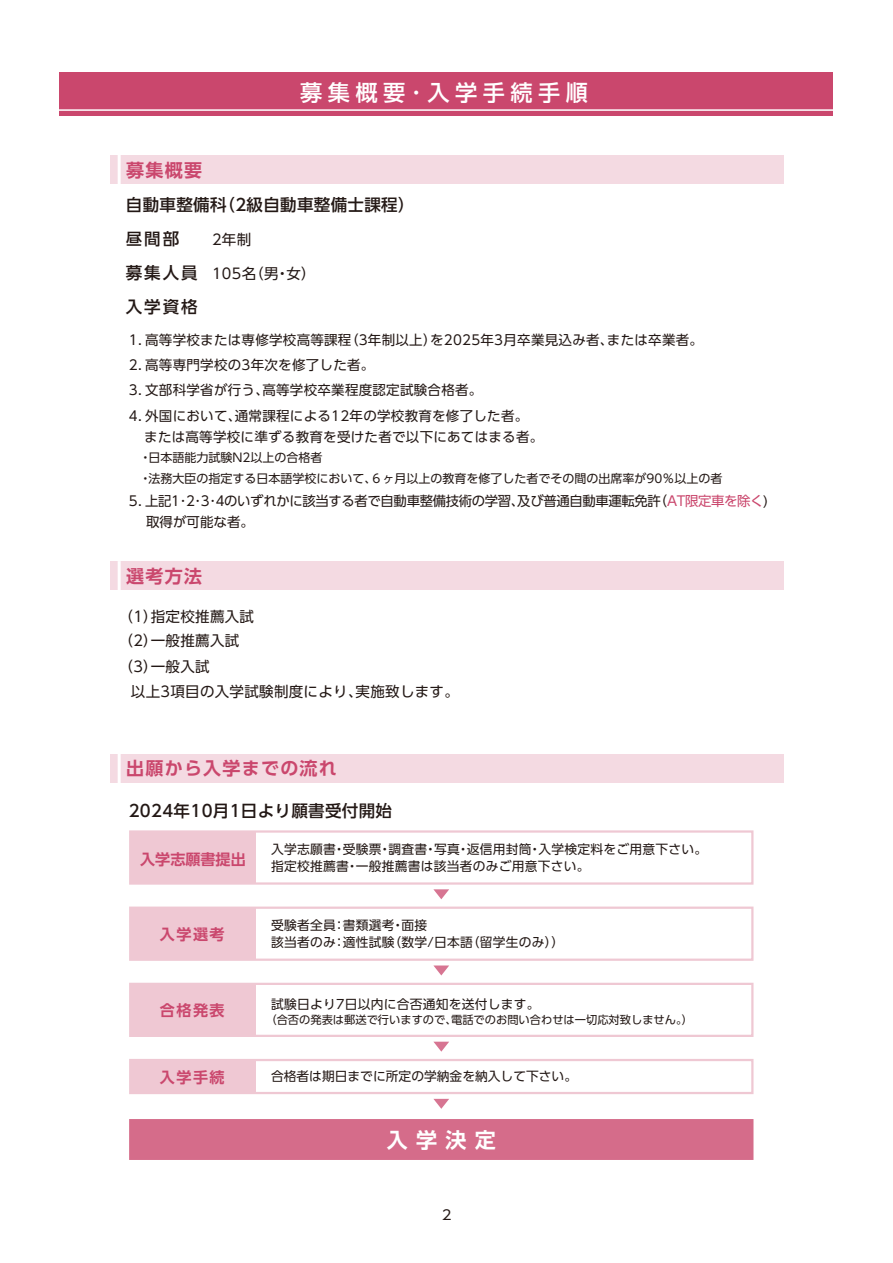
<style>
.page{position:relative;width:893px;height:1263px;background:#fff}
.page>*{position:absolute;margin:0;border:0;box-sizing:border-box;transform-origin:0 0}
.t1{font:500 22.2px "UD Shin Go Pro";letter-spacing:.25em;color:#fff}
.t2{font:700 21px "UD Shin Go Pro De";color:#fff}
.t3{font:700 18px "UD Shin Go Pro De";letter-spacing:.07em;color:#ca476d}
.t4{font:500 16.5px "UD Shin Go Pro";letter-spacing:.02em;color:#231815}
.t5{font:700 15px "UD Shin Go Pro De";letter-spacing:.1em;color:#ca476d}
.t6{font:700 15px "UD Shin Go Pro De";color:#ca476d}
.t7{font:14.55px/24px "UD Shin Go Pro";letter-spacing:.02em;color:#231815}
.t8{font:13.5px/25.3px "UD Shin Go Pro";letter-spacing:.02em;color:#231815}
.t9{font:13.5px/21px "UD Shin Go Pro";letter-spacing:-.025em;color:#231815}
.t10{font:13.5px "UD Shin Go Pro";letter-spacing:.02em;color:#231815;scale:1.1 1}
.t11{font:12.75px/16.5px "UD Shin Go Pro";letter-spacing:.02em;color:#231815}
.t12{font:12.75px "UD Shin Go Pro";color:#231815}
.t13{font:12px/21px "UD Shin Go Pro";color:#231815}
.t14{font:11.25px "UD Shin Go Pro";color:#231815}
.s1{color:#ca476d}
</style>
<div class="page">
<div style="left:130px;top:908px;width:126px;height:52px;background:#efc8d3"></div>
<div style="left:129px;top:906px;width:624px;height:55px;border:2px solid #efc8d3"></div>
<div style="left:129px;top:1119px;width:624px;height:41px;border:2px solid #d56c8a"></div>
<div style="left:130px;top:1120px;width:622px;height:39px;background:#d56c8a"></div>
<div style="left:60px;top:73px;width:773px;height:43px;background:#ca476d"></div>
<hr style="left:52px;top:109px;width:789px;height:2px;background:#fff">
<div style="left:110px;top:155px;width:673px;height:29px;background:#f4dae2"></div>
<hr style="left:118px;top:155px;width:3px;height:29px;background:#fff">
<div style="left:110px;top:561px;width:673px;height:29px;background:#f4dae2"></div>
<hr style="left:118px;top:561px;width:3px;height:30px;background:#fff">
<div style="left:110px;top:754px;width:673px;height:29px;background:#f4dae2"></div>
<hr style="left:118px;top:754px;width:3px;height:29px;background:#fff">
<svg style="left:433px;top:889px;width:16px;height:10px"></svg>
<svg style="left:433px;top:965px;width:16px;height:10px"></svg>
<svg style="left:434px;top:1042px;width:15px;height:10px"></svg>
<svg style="left:433px;top:1099px;width:16px;height:10px"></svg>
<div style="left:130px;top:831px;width:126px;height:52px;background:#efc8d3"></div>
<div style="left:129px;top:830px;width:624px;height:55px;border:2px solid #efc8d3"></div>
<div style="left:130px;top:984px;width:126px;height:52px;background:#efc8d3"></div>
<div style="left:129px;top:983px;width:624px;height:54px;border:2px solid #efc8d3"></div>
<div style="left:130px;top:1060px;width:126px;height:33px;background:#efc8d3"></div>
<div style="left:129px;top:1059px;width:624px;height:35px;border:2px solid #efc8d3"></div>
<h3 class="t3" style="left:126px;top:155px;width:77px">募集概要</h3>
<h1 class="t1" style="left:300px;top:75px;width:289px">募集概要･入学手続手順</h1>
<p class="t4" style="left:126px;top:192px;width:290px">自動車整備科（2級自動車整備士課程）</p>
<p class="t7" style="left:212px;top:227px;width:41px">2年制</p>
<p class="t7" style="left:212px;top:261px;width:105px">105名（男・女）</p>
<p class="t4" style="left:126px;top:226px;width:55px">昼間部</p>
<p class="t4" style="left:126px;top:260px;width:73px">募集人員</p>
<p class="t4" style="left:126px;top:294px;width:73px">入学資格</p>
<p class="t8" style="left:129px;top:326px;width:576px">1．高等学校または専修学校高等課程（3年制以上）を2025年3月卒業見込み者､または卒業者。2．高等専門学校の3年次を修了した者。<br>3．文部科学省が行う、高等学校卒業程度認定試験合格者。<br>4．外国において、通常課程による12年の学校教育を修了した者。</p>
<p class="t8" style="left:144px;top:423px;width:401px">または高等学校に準ずる教育を受けた者で以下にあてはまる者。</p>
<p class="t13" style="left:139px;top:447px;width:584px">・日本語能力試験N2以上の合格者<br>・法務大臣の指定する日本語学校において、６ヶ月以上の教育を修了した者でその間の出席率が90％以上の者</p>
<p class="t9" style="left:129px;top:490px;width:641px">5．上記1･2･3･4のいずれかに該当する者で自動車整備技術の学習、及び普通自動車運転免許（<span class="s1">AT限定車を除く</span>)　 取得が可能な者。</p>
<h3 class="t3" style="left:126px;top:561px;width:77px">選考方法</h3>
<p class="t7" style="left:119px;top:604px;width:137px">（1）指定校推薦入試（2）一般推薦入試</p>
<p class="t7" style="left:131px;top:653px;width:329px;line-height:25.3px;text-indent:-12px">（3）一般入試<br>以上3項目の入学試験制度により、実施致します。</p>
<h3 class="t3" style="left:126px;top:754px;width:212px">出願から入学までの流れ</h3>
<p class="t4" style="left:129px;top:797px;width:265px">2024年10月1日より願書受付開始</p>
<p class="t6" style="left:140px;top:847px;width:107px">入学志願書提出</p>
<p class="t11" style="left:271px;top:841px;width:438px">入学志願書・受験票・調査書・写真・返信用封筒・入学検定料をご用意下さい。指定校推薦書・一般推薦書は該当者のみご用意下さい。</p>
<p class="t5" style="left:160px;top:922px;width:66px">入学選考</p>
<p class="t5" style="left:160px;top:998px;width:66px">合格発表</p>
<p class="t11" style="left:271px;top:917px;width:158px">受験者全員：書類選考・面接</p>
<p class="t11" style="left:271px;top:933px;width:294px">該当者のみ：適性試験（数学/日本語（留学生のみ））</p>
<p class="t11" style="left:271px;top:995px;width:270px">試験日より7日以内に合否通知を送付します。</p>
<p class="t14" style="left:265px;top:1010px;width:429px">（合否の発表は郵送で行いますので、電話でのお問い合わせは一切応対致しません。）</p>
<p class="t5" style="left:160px;top:1065px;width:66px">入学手続</p>
<p class="t12" style="left:271px;top:1066px;width:307px">合格者は期日までに所定の学納金を納入して下さい。</p>
<h2 class="t2" style="left:387px;top:1123px;width:111px">入学決定</h2>
<p class="t10" style="left:442px;top:1204px;width:10px">2</p>
</div>
